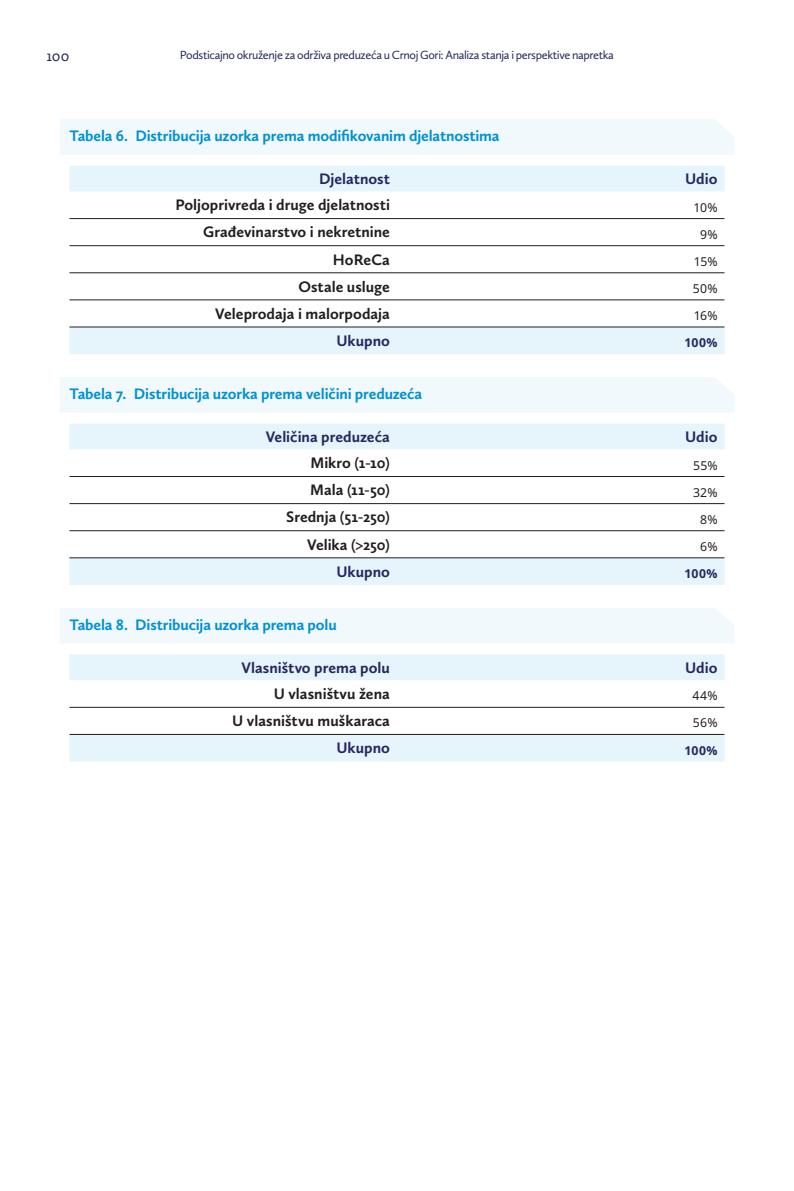
<style>
.page{position:relative;width:794px;height:1191px;background:#fff}
.page>*{position:absolute;margin:0;border:0;box-sizing:border-box;transform-origin:0 0}
.t1{font:700 15.75px "Calluna Sans";color:#231f20}
.t2{font:700 15.75px "Calluna Sans";letter-spacing:-.01em;color:#0091d5}
.Table_Heading{font:700 15.75px "Calluna Sans";color:#262760}
.t3{font:15.75px "Calluna Sans";color:#262760}
.t4{font:12.25px "Calluna Sans";letter-spacing:-.03em;color:#262760}
.t5{font:12.25px "Noto Sans";letter-spacing:.01em;color:#231f20}
.t6{font:700 12.25px "Noto Sans";letter-spacing:.02em;color:#262760}
</style>
<div class="page">
<div style="left:60px;top:119px;width:674px;height:35px;background:#f2f9fd"></div>
<div style="left:60px;top:377px;width:674px;height:35px;background:#f2f9fd"></div>
<div style="left:60px;top:608px;width:674px;height:35px;background:#f2f9fd"></div>
<svg style="left:69px;top:166px;width:655px;height:188px"></svg>
<hr style="left:69px;top:218px;width:328px;height:1px;background:#231f20">
<hr style="left:397px;top:218px;width:327px;height:1px;background:#231f20">
<hr style="left:69px;top:245px;width:328px;height:1px;background:#231f20">
<hr style="left:397px;top:245px;width:327px;height:1px;background:#231f20">
<hr style="left:69px;top:272px;width:328px;height:1px;background:#231f20">
<hr style="left:397px;top:272px;width:327px;height:1px;background:#231f20">
<hr style="left:69px;top:299px;width:328px;height:1px;background:#231f20">
<hr style="left:397px;top:299px;width:327px;height:1px;background:#231f20">
<hr style="left:69px;top:327px;width:328px;height:1px;background:#231f20">
<hr style="left:397px;top:327px;width:327px;height:1px;background:#231f20">
<svg style="left:69px;top:423px;width:655px;height:162px"></svg>
<hr style="left:69px;top:476px;width:328px;height:1px;background:#231f20">
<hr style="left:397px;top:476px;width:327px;height:1px;background:#231f20">
<hr style="left:69px;top:503px;width:328px;height:1px;background:#231f20">
<hr style="left:397px;top:503px;width:327px;height:1px;background:#231f20">
<hr style="left:69px;top:530px;width:328px;height:1px;background:#231f20">
<hr style="left:397px;top:530px;width:327px;height:1px;background:#231f20">
<hr style="left:69px;top:557px;width:328px;height:1px;background:#231f20">
<hr style="left:397px;top:557px;width:327px;height:1px;background:#231f20">
<svg style="left:69px;top:654px;width:655px;height:107px"></svg>
<hr style="left:69px;top:707px;width:328px;height:1px;background:#231f20">
<hr style="left:397px;top:707px;width:327px;height:1px;background:#231f20">
<hr style="left:69px;top:734px;width:328px;height:1px;background:#231f20">
<hr style="left:397px;top:734px;width:327px;height:1px;background:#231f20">
<p class="t3" style="left:46px;top:47px;width:25px">100</p>
<p class="t4" style="left:180px;top:47px;width:435px">Podsticajno okruženje za održiva preduzeća u Crnoj Gori: Analiza stanja i perspektive napretka</p>
<p class="t2" style="left:69px;top:126px;width:432px">Tabela 6. Distribucija uzorka prema modifikovanim djelatnostima</p>
<p class="Table_Heading" style="left:319px;top:169px;width:72px">Djelatnost</p>
<p class="Table_Heading" style="left:685px;top:169px;width:34px">Udio</p>
<p class="t1" style="left:175px;top:195px;width:216px">Poljoprivreda i druge djelatnosti</p>
<p class="t5" style="left:693px;top:200px;width:26px">10%</p>
<p class="t1" style="left:203px;top:222px;width:188px">Građevinarstvo i nekretnine</p>
<p class="t5" style="left:700px;top:227px;width:19px">9%</p>
<p class="t1" style="left:333px;top:249px;width:59px">HoReCa</p>
<p class="t5" style="left:694px;top:254px;width:25px">15%</p>
<p class="t1" style="left:298px;top:276px;width:93px">Ostale usluge</p>
<p class="t5" style="left:693px;top:281px;width:26px">50%</p>
<p class="t1" style="left:215px;top:304px;width:176px">Veleprodaja i malorpodaja</p>
<p class="t5" style="left:693px;top:308px;width:25px">16%</p>
<p class="Table_Heading" style="left:336px;top:331px;width:55px">Ukupno</p>
<p class="t6" style="left:684px;top:336px;width:34px">100%</p>
<p class="t2" style="left:69px;top:384px;width:354px">Tabela 7. Distribucija uzorka prema veličini preduzeća</p>
<p class="Table_Heading" style="left:266px;top:427px;width:126px">Veličina preduzeća</p>
<p class="Table_Heading" style="left:685px;top:427px;width:34px">Udio</p>
<p class="t1" style="left:310px;top:453px;width:81px">Mikro (1-10)</p>
<p class="t5" style="left:693px;top:458px;width:26px">55%</p>
<p class="t1" style="left:310px;top:480px;width:81px">Mala (11-50)</p>
<p class="t5" style="left:693px;top:485px;width:26px">32%</p>
<p class="t1" style="left:286px;top:507px;width:105px">Srednja (51-250)</p>
<p class="t5" style="left:700px;top:512px;width:19px">8%</p>
<p class="t1" style="left:307px;top:534px;width:84px">Velika (&gt;250)</p>
<p class="t5" style="left:700px;top:539px;width:19px">6%</p>
<p class="Table_Heading" style="left:336px;top:561px;width:55px">Ukupno</p>
<p class="t6" style="left:684px;top:566px;width:34px">100%</p>
<p class="t2" style="left:69px;top:614px;width:269px">Tabela 8. Distribucija uzorka prema polu</p>
<p class="Table_Heading" style="left:241px;top:658px;width:150px">Vlasništvo prema polu</p>
<p class="Table_Heading" style="left:685px;top:658px;width:34px">Udio</p>
<p class="t1" style="left:274px;top:684px;width:118px">U vlasništvu žena</p>
<p class="t5" style="left:692px;top:689px;width:26px">44%</p>
<p class="t1" style="left:232px;top:711px;width:159px">U vlasništvu muškaraca</p>
<p class="t5" style="left:693px;top:716px;width:26px">56%</p>
<p class="Table_Heading" style="left:336px;top:738px;width:55px">Ukupno</p>
<p class="t6" style="left:684px;top:743px;width:34px">100%</p>
</div>
